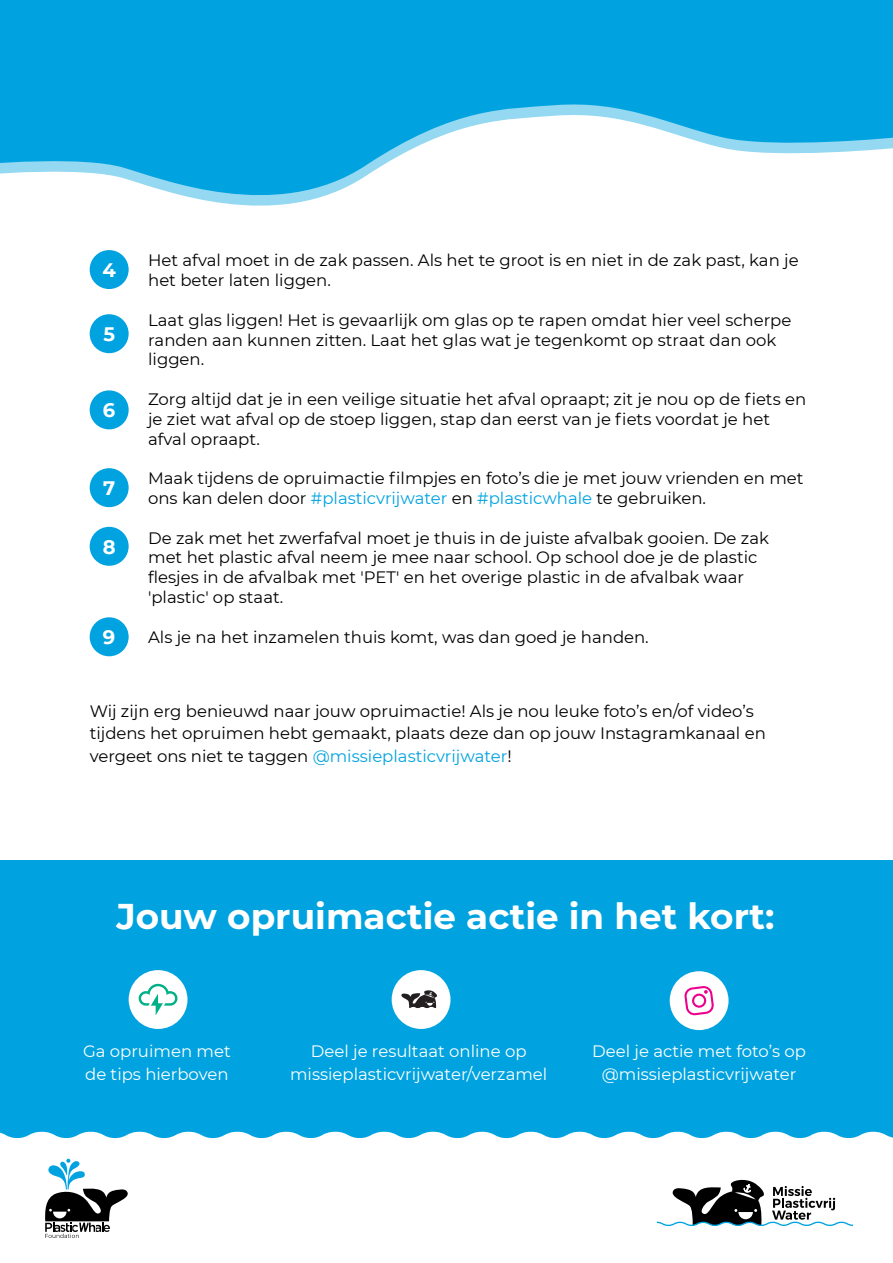
<style>
.page{position:relative;width:893px;height:1263px;background:#fff}
.page>*{position:absolute;margin:0;border:0;box-sizing:border-box;transform-origin:0 0}
.t1{font:700 35.7px "Montserrat";color:#fff}
.t2{font:700 19.5px "Montserrat";color:#fff}
.t3{font:16.5px/19.8px "Montserrat";color:#000}
.t4{font:16.5px/22.8px "Montserrat";color:#fff;text-align:center}
.s1{color:#00a3e0}
</style>
<div class="page">
<div style="left:0;top:861px;width:893px;height:402px;background:#00a3e0"></div>
<svg style="left:0;top:0;width:893px;height:206px;fill:#00a3e0"></svg>
<div style="left:0;top:1132px;width:893px;height:131px;background:#fff"></div>
<svg style="left:657px;top:1179px;width:196px;height:47px;background:#a2a7a9"></svg>
<svg style="left:45px;top:1159px;width:88px;height:79px;background:#a0aaad"></svg>
<div style="left:90px;top:250px;width:39px;height:39px;background:#00a3e0;border-radius:50%"></div>
<div style="left:90px;top:314px;width:39px;height:39px;background:#00a3e0;border-radius:50%"></div>
<div style="left:90px;top:390px;width:39px;height:39px;background:#00a3e0;border-radius:50%"></div>
<div style="left:90px;top:468px;width:39px;height:39px;background:#00a3e0;border-radius:50%"></div>
<div style="left:90px;top:527px;width:39px;height:39px;background:#00a3e0;border-radius:50%"></div>
<div style="left:90px;top:617px;width:39px;height:39px;background:#00a3e0;border-radius:50%"></div>
<div style="left:670px;top:971px;width:58px;height:59px;background:#fff;border-radius:50%"></div>
<svg style="left:684px;top:986px;width:30px;height:30px"></svg>
<div style="left:392px;top:970px;width:58px;height:59px;background:#fff;border-radius:50%"></div>
<svg style="left:401px;top:990px;width:36px;height:18px"></svg>
<div style="left:129px;top:970px;width:58px;height:59px;background:#fff;border-radius:50%"></div>
<svg style="left:139px;top:984px;width:38px;height:31px"></svg>
<p class="t2" style="left:102px;top:256px;width:15px">4</p>
<p class="t2" style="left:103px;top:320px;width:13px">5</p>
<p class="t2" style="left:103px;top:396px;width:14px">6</p>
<p class="t2" style="left:103px;top:474px;width:14px">7</p>
<p class="t2" style="left:103px;top:533px;width:14px">8</p>
<p class="t2" style="left:103px;top:623px;width:14px">9</p>
<p class="t3" style="left:148px;top:250px;width:652px">Het afval moet in de zak passen. Als het te groot is en niet in de zak past, kan je het beter laten liggen.</p>
<p class="t3" style="left:148px;top:309px;width:645px">Laat glas liggen! Het is gevaarlijk om glas op te rapen omdat hier veel scherpe randen aan kunnen zitten. Laat het glas wat je tegenkomt op straat dan ook liggen.</p>
<p class="t3" style="left:148px;top:389px;width:660px">Zorg altijd dat je in een veilige situatie het afval opraapt; zit je nou op de fiets en je ziet wat afval op de stoep liggen, stap dan eerst van je fiets voordat je het afval opraapt.</p>
<p class="t3" style="left:148px;top:468px;width:657px">Maak tijdens de opruimactie filmpjes en foto’s die je met jouw vrienden en met ons kan delen door <span class="s1">#plasticvrijwater</span> en <span class="s1">#plasticwhale</span> te gebruiken.</p>
<p class="t3" style="left:148px;top:527px;width:622px">De zak met het zwerfafval moet je thuis in de juiste afvalbak gooien. De zak met het plastic afval neem je mee naar school. Op school doe je de plastic flesjes in de afvalbak met 'PET' en het overige plastic in de afvalbak waar 'plastic' op staat.</p>
<p class="t3" style="left:148px;top:626px;width:502px">Als je na het inzamelen thuis komt, was dan goed je handen.</p>
<p class="t3" style="left:90px;top:699px;width:678px;line-height:22.8px">Wij zijn erg benieuwd naar jouw opruimactie! Als je nou leuke foto’s en/of video’s tijdens het opruimen hebt gemaakt, plaats deze dan op jouw Instagramkanaal en vergeet ons niet te taggen <span class="s1">@missieplasticvrijwater</span>!</p>
<h1 class="t1" style="left:116px;top:890px;width:660px">Jouw opruimactie actie in het kort:</h1>
<p class="t4" style="left:83px;top:1039px;width:149px;text-align:left">Ga opruimen met de tips hierboven</p>
<p class="t4" style="left:290px;top:1039px;width:259px">Deel je resultaat online op missieplasticvrijwater/verzamel</p>
<p class="t4" style="left:592px;top:1039px;width:215px">Deel je actie met foto’s op @missieplasticvrijwater</p>
</div>
